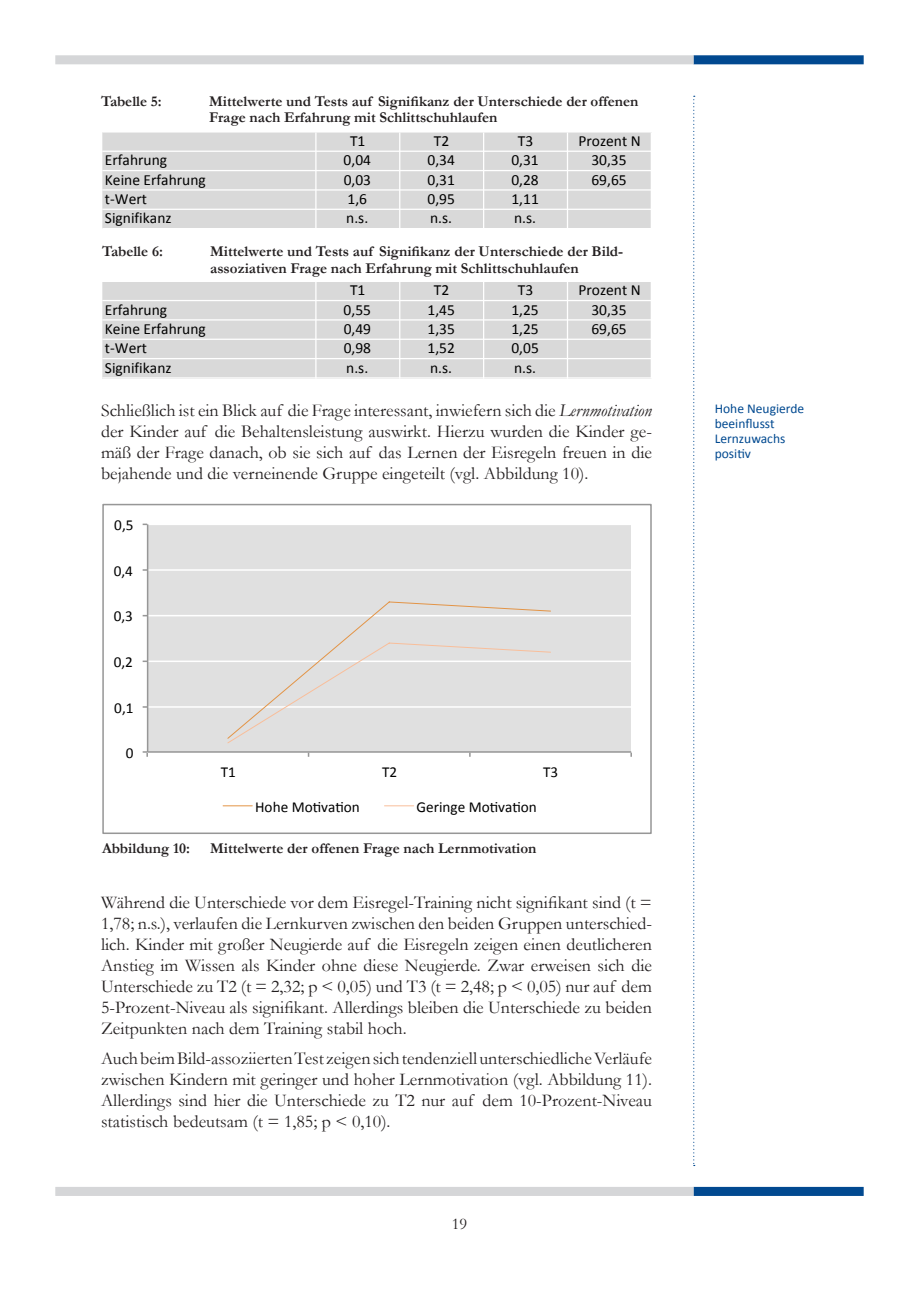
<style>
.page{position:relative;width:919px;height:1289px;background:#fff}
.page>*{position:absolute;margin:0;border:0;box-sizing:border-box;transform-origin:0 0}
.t1{font:18px/21px "Garamond";color:#231f20;text-align:justify}
.t2{font:16.5px "Garamond";color:#231f20}
.t3{font:15.45px "Calibri";color:#000}
.t4{font:15.15px "Calibri";color:#000}
.t5{font:700 15px/16.5px "Garamond";color:#231f20}
.t6{font:13.5px/15px "Calibri";color:#014990}
.s1{font-style:italic}
</style>
<div class="page">
<div style="left:693px;top:1186px;width:170px;height:9px;background:#014990;border:2px solid #014990"></div>
<svg style="left:693px;top:96px;width:1px;height:1068px"></svg>
<div style="left:55px;top:1186px;width:638px;height:9px;background:#d5d6d8;border:2px solid #d5d6d8"></div>
<div style="left:693px;top:55px;width:170px;height:9px;background:#014990;border:2px solid #014990"></div>
<div style="left:55px;top:55px;width:638px;height:9px;background:#d5d6d8;border:2px solid #d5d6d8"></div>
<div style="left:102px;top:132px;width:550px;height:97px;background:#d9d9d9"></div>
<hr style="left:315px;top:132px;width:1px;height:97px;background:#fff">
<hr style="left:399px;top:132px;width:1px;height:97px;background:#fff">
<hr style="left:483px;top:132px;width:1px;height:97px;background:#fff">
<hr style="left:567px;top:132px;width:1px;height:97px;background:#fff">
<hr style="left:650px;top:132px;width:2px;height:97px;background:#fff">
<hr style="left:102px;top:151px;width:550px;height:1px;background:#fff">
<hr style="left:102px;top:170px;width:550px;height:1px;background:#fff">
<hr style="left:102px;top:189px;width:550px;height:1px;background:#fff">
<hr style="left:102px;top:209px;width:550px;height:1px;background:#fff">
<hr style="left:102px;top:228px;width:550px;height:1px;background:#fff">
<div style="left:102px;top:282px;width:550px;height:96px;background:#d9d9d9"></div>
<hr style="left:315px;top:282px;width:1px;height:96px;background:#fff">
<hr style="left:399px;top:282px;width:1px;height:96px;background:#fff">
<hr style="left:483px;top:282px;width:1px;height:96px;background:#fff">
<hr style="left:567px;top:282px;width:1px;height:96px;background:#fff">
<hr style="left:650px;top:282px;width:2px;height:96px;background:#fff">
<hr style="left:102px;top:300px;width:550px;height:1px;background:#fff">
<hr style="left:102px;top:319px;width:550px;height:1px;background:#fff">
<hr style="left:102px;top:338px;width:550px;height:2px;background:#fff">
<hr style="left:102px;top:358px;width:550px;height:1px;background:#fff">
<hr style="left:102px;top:377px;width:550px;height:1px;background:#fff">
<div style="left:148px;top:524px;width:483px;height:228px;background:#e0e0e0"></div>
<hr style="left:147px;top:706px;width:484px;height:1px;background:#fff">
<hr style="left:147px;top:660px;width:484px;height:2px;background:#fff">
<hr style="left:147px;top:615px;width:484px;height:1px;background:#fff">
<hr style="left:147px;top:569px;width:484px;height:1px;background:#fff">
<hr style="left:147px;top:523px;width:484px;height:2px;background:#fff">
<hr style="left:147px;top:524px;width:1px;height:228px;background:#979797">
<hr style="left:148px;top:751px;width:483px;height:1px;background:#979797">
<svg style="left:143px;top:751px;width:5px;height:5px"></svg>
<svg style="left:227px;top:601px;width:324px;height:142px"></svg>
<svg style="left:223px;top:805px;width:29px;height:1px"></svg>
<svg style="left:384px;top:805px;width:29px;height:1px"></svg>
<div style="left:102px;top:504px;width:549px;height:330px;border:2px solid #979797"></div>
<p class="t5" style="left:101px;top:92px;width:62px">Tabelle 5:</p>
<p class="t5" style="left:209px;top:92px;width:431px">Mittelwerte und Tests auf Signifikanz der Unterschiede der offenen<br>Frage nach Erfahrung mit Schlittschuhlaufen</p>
<p class="t3" style="left:350px;top:131px;width:17px">!"</p>
<p class="t3" style="left:434px;top:131px;width:17px">!#</p>
<p class="t3" style="left:518px;top:131px;width:17px">!$</p>
<p class="t3" style="left:578px;top:131px;width:64px">%&amp;'()*+,-</p>
<p class="t3" style="left:105px;top:150px;width:64px">.&amp;/01&amp;2*3</p>
<p class="t3" style="left:343px;top:150px;width:29px">4546</p>
<p class="t3" style="left:427px;top:150px;width:29px">45$6</p>
<p class="t3" style="left:511px;top:150px;width:29px">45$"</p>
<p class="t3" style="left:591px;top:150px;width:37px">$45$7</p>
<p class="t3" style="left:105px;top:170px;width:102px">8)9*),.&amp;/01&amp;2*3</p>
<p class="t3" style="left:343px;top:170px;width:29px">454$</p>
<p class="t3" style="left:427px;top:170px;width:29px">45$"</p>
<p class="t3" style="left:511px;top:170px;width:29px">45#:</p>
<p class="t3" style="left:591px;top:170px;width:37px">;&lt;5;7</p>
<p class="t3" style="left:105px;top:189px;width:43px">+=&gt;)&amp;+</p>
<p class="t3" style="left:347px;top:189px;width:21px">"5;</p>
<p class="t3" style="left:427px;top:189px;width:29px">45&lt;7</p>
<p class="t3" style="left:511px;top:189px;width:29px">"5""</p>
<p class="t3" style="left:105px;top:208px;width:68px">?93*9/9@0*(</p>
<p class="t3" style="left:346px;top:208px;width:23px">*ABA</p>
<p class="t3" style="left:430px;top:208px;width:23px">*ABA</p>
<p class="t3" style="left:514px;top:208px;width:23px">*ABA</p>
<p class="t5" style="left:102px;top:243px;width:62px">Tabelle 6:</p>
<p class="t5" style="left:210px;top:243px;width:414px">Mittelwerte und Tests auf Signifikanz der Unterschiede der Bild&shy;assoziativen Frage nach Erfahrung mit Schlittschuhlaufen</p>
<p class="t3" style="left:350px;top:280px;width:17px">!"</p>
<p class="t3" style="left:434px;top:280px;width:17px">!#</p>
<p class="t3" style="left:518px;top:280px;width:17px">!$</p>
<p class="t3" style="left:578px;top:280px;width:64px">%&amp;'()*+,-</p>
<p class="t3" style="left:105px;top:300px;width:64px">.&amp;/01&amp;2*3</p>
<p class="t3" style="left:343px;top:300px;width:29px">4566</p>
<p class="t3" style="left:427px;top:300px;width:29px">"576</p>
<p class="t3" style="left:511px;top:300px;width:29px">"5#6</p>
<p class="t3" style="left:591px;top:300px;width:37px">$45$6</p>
<p class="t3" style="left:105px;top:319px;width:102px">8)9*),.&amp;/01&amp;2*3</p>
<p class="t3" style="left:343px;top:319px;width:29px">457:</p>
<p class="t3" style="left:427px;top:319px;width:29px">"5$6</p>
<p class="t3" style="left:511px;top:319px;width:29px">"5#6</p>
<p class="t3" style="left:591px;top:319px;width:37px">;:5;6</p>
<p class="t3" style="left:105px;top:338px;width:43px">+&lt;=)&amp;+</p>
<p class="t3" style="left:343px;top:338px;width:29px">45:&gt;</p>
<p class="t3" style="left:427px;top:338px;width:29px">"56#</p>
<p class="t3" style="left:511px;top:338px;width:29px">4546</p>
<p class="t3" style="left:105px;top:358px;width:68px">?93*9/9@0*(</p>
<p class="t3" style="left:346px;top:358px;width:23px">*ABA</p>
<p class="t3" style="left:430px;top:358px;width:23px">*ABA</p>
<p class="t3" style="left:514px;top:358px;width:23px">*ABA</p>
<p class="t1" style="left:101px;top:399px;width:552px">Schließlich ist ein Blick auf die Frage interessant, inwiefern sich die <span class="s1">Lernmotivation </span>der Kinder auf die Behaltensleistung auswirkt. Hierzu wurden die Kinder ge&shy;mäß der Frage danach, ob sie sich auf das Lernen der Eisregeln freuen in die bejahende und die verneinende Gruppe eingeteilt (vgl. Abbildung 10).</p>
<p class="t4" style="left:114px;top:516px;width:24px">!#("</p>
<p class="t4" style="left:114px;top:561px;width:24px">!#'"</p>
<p class="t4" style="left:114px;top:607px;width:24px">!#&amp;"</p>
<p class="t4" style="left:114px;top:652px;width:24px">!#%"</p>
<p class="t4" style="left:114px;top:698px;width:24px">!#$"</p>
<p class="t4" style="left:126px;top:743px;width:13px">!"</p>
<p class="t4" style="left:221px;top:762px;width:20px">)$"</p>
<p class="t4" style="left:382px;top:762px;width:20px">)%"</p>
<p class="t4" style="left:543px;top:762px;width:20px">)&amp;"</p>
<p class="t4" style="left:255px;top:797px;width:110px">*+,-".+/01/+2"</p>
<p class="t4" style="left:416px;top:797px;width:125px">3-4526-".+/01/+2"</p>
<p class="t5" style="left:102px;top:840px;width:89px">Abbildung 10:</p>
<p class="t5" style="left:210px;top:840px;width:328px">Mittelwerte der offenen Frage nach Lernmotivation</p>
<p class="t1" style="left:101px;top:891px;width:552px">Während die Unterschiede vor dem Eisregel-Training nicht signifikant sind (t = 1,78; n.s.), verlaufen die Lernkurven zwischen den beiden Gruppen unterschied&shy;lich. Kinder mit großer Neugierde auf die Eisregeln zeigen einen deutlicheren Anstieg im Wissen als Kinder ohne diese Neugierde. Zwar erweisen sich die Unterschiede zu T2 (t = 2,32; p &lt; 0,05) und T3 (t = 2,48; p &lt; 0,05) nur auf dem 5-Prozent-Niveau als signifikant. Allerdings bleiben die Unterschiede zu beiden Zeitpunkten nach dem Training stabil hoch.</p>
<p class="t1" style="left:101px;top:1047px;width:552px">Auch beim Bild-assoziierten Test zeigen sich tendenziell unterschiedliche Verläufe zwischen Kindern mit geringer und hoher Lernmotivation (vgl. Abbildung 11).<br>Allerdings sind hier die Unterschiede zu T2 nur auf dem 10-Prozent-Niveau statistisch bedeutsam (t = 1,85; p &lt; 0,10).</p>
<p class="t2" style="left:451px;top:1214px;width:17px">19</p>
<p class="t6" style="left:714px;top:401px;width:91px">Hohe Neugierde beeinflusst<br>Lernzuwachs positiv</p>
</div>
